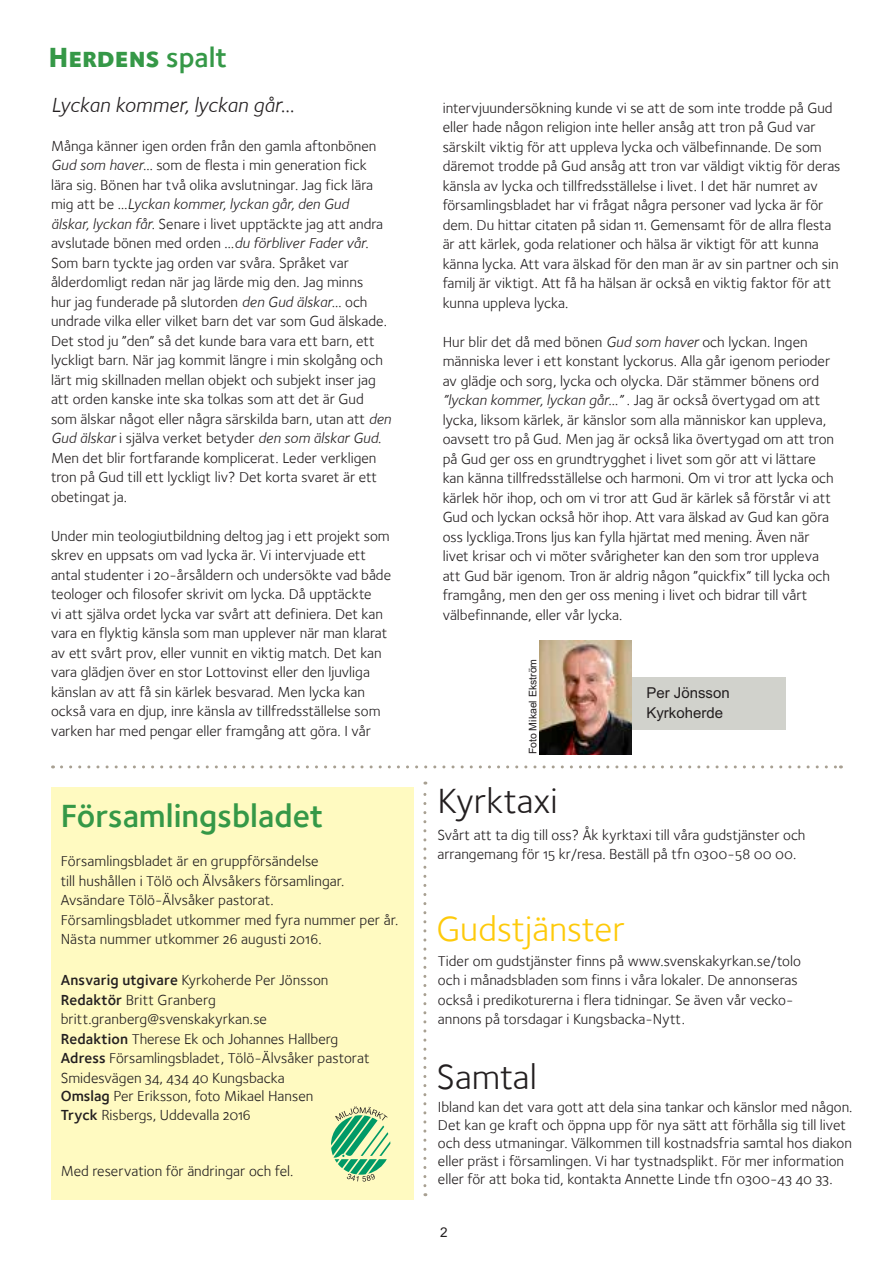
<style>
.page{position:relative;width:893px;height:1263px;background:#fff}
.page>*{position:absolute;margin:0;border:0;box-sizing:border-box;transform-origin:0 0}
.t1{font:36px "Foundry Sterling Book OSF";color:#231f20}
.t2{font:36px "Foundry Sterling Book OSF";color:#feca0a}
.t3{font:600 33px "Foundry Sterling";color:#359847}
.t4{font:28.5px "Foundry Sterling Extra Bld Expert";color:#359847}
.t5{font:italic 21px "Foundry Sterling";color:#231f20}
.t6{font:15px/19.5px "Foundry Sterling Book OSF";color:#231f20}
.t7{font:italic 15px "Foundry Sterling";color:#231f20}
.t8{font:15px/19.5px "Arial";color:#231f20}
.t9{font:13.5px "Arial";color:#231f20}
.t10{font:10.5px "Arial";color:#231f20}
.s1{font-family:"Foundry Sterling";font-weight:600}
.s2{font-family:"Foundry Sterling";font-style:italic}
.s3{font-family:"Foundry Sterling Book OSF";font-style:normal}
</style>
<div class="page">
<svg style="left:61px;top:765px;width:780px;height:3px"></svg>
<svg style="left:423px;top:781px;width:3px;height:405px"></svg>
<img style="left:539px;top:641px;width:93px;height:113px">
<div style="left:632px;top:678px;width:153px;height:52px;background:#d1d2cc"></div>
<div style="left:51px;top:787px;width:363px;height:412px;background:#fffac1"></div>
<svg style="left:331px;top:1106px;width:59px;height:75px"></svg>
<h3 class="t4" style="left:49px;top:39px;width:180px">Herdens <span class="s1">spalt</span></h3>
<h3 class="t5" style="left:51px;top:92px;width:245px">Lyckan kommer, lyckan går…</h3>
<p class="t6" style="left:51px;top:136px;width:327px">Många känner igen orden från den gamla aftonbönen<br><span class="s2">Gud som haver…</span> som de flesta i min generation fick lära sig. Bönen har två olika avslutningar. Jag fick lära</p>
<p class="t7" style="left:51px;top:195px;width:299px"><span class="s3">mig att be …</span>Lyckan kommer, lyckan går, den Gud</p>
<p class="t6" style="left:51px;top:214px;width:342px"><span class="s2">älskar, lyckan får.</span> Senare i livet upptäckte jag att andra avslutade bönen med orden …<span class="s2">du förbliver Fader vår.<br></span>Som barn tyckte jag orden var svåra. Språket var ålderdomligt redan när jag lärde mig den. Jag minns<br>hur jag funderade på slutorden <span class="s2">den Gud älskar…</span> och undrade vilka eller vilket barn det var som Gud älskade.<br>Det stod ju ”den” så det kunde bara vara ett barn, ett lyckligt barn. När jag kommit längre i min skolgång och lärt mig skillnaden mellan objekt och subjekt inser jag att orden kanske inte ska tolkas som att det är Gud som älskar något eller några särskilda barn, utan att <span class="s2">den</span></p>
<p class="t7" style="left:51px;top:429px;width:332px">Gud älskar <span class="s3">i själva verket betyder</span> den som älskar Gud.</p>
<p class="t6" style="left:51px;top:448px;width:328px;text-align:justify">Men det blir fortfarande komplicerat. Leder verkligen tron på Gud till ett lyckligt liv? Det korta svaret är ett obetingat ja.</p>
<p class="t6" style="left:51px;top:526px;width:342px">Under min teologiutbildning deltog jag i ett projekt som skrev en uppsats om vad lycka är. Vi intervjuade ett antal studenter i 20-årsåldern och undersökte vad både teologer och filosofer skrivit om lycka. Då upptäckte<br>vi att själva ordet lycka var svårt att definiera. Det kan vara en flyktig känsla som man upplever när man klarat av ett svårt prov, eller vunnit en viktig match. Det kan vara glädjen över en stor Lottovinst eller den ljuvliga känslan av att få sin kärlek besvarad. Men lycka kan också vara en djup, inre känsla av tillfredsställelse som varken har med pengar eller framgång att göra. I vår</p>
<h2 class="t3" style="left:61px;top:796px;width:264px">Församlingsbladet</h2>
<p class="t6" style="left:61px;top:851px;width:339px">Församlingsbladet är en gruppförsändelse<br>till hushållen i Tölö och Älvsåkers församlingar.<br>Avsändare Tölö-Älvsåker pastorat.<br>Församlingsbladet utkommer med fyra nummer per år.<br>Nästa nummer utkommer 26 augusti 2016.</p>
<p class="t6" style="left:61px;top:970px;width:311px"><span class="s1">Ansvarig utgivare</span> Kyrkoherde Per Jönsson <span class="s1">Redaktör</span> Britt Granberg britt.granberg@svenskakyrkan.se<br><span class="s1">Redaktion</span> Therese Ek och Johannes Hallberg <span class="s1">Adress</span> Församlingsbladet, Tölö-Älvsåker pastorat Smidesvägen 34, 434 40 Kungsbacka</p>
<p class="t6" style="left:61px;top:1086px;width:254px"><span class="s1">Omslag</span> Per Eriksson, foto Mikael Hansen<br><span class="s1">Tryck</span> Risbergs, Uddevalla 2016</p>
<p class="t6" style="left:61px;top:1161px;width:234px">Med reservation för ändringar och fel.</p>
<p class="t6" style="left:443px;top:98px;width:399px">intervjuundersökning kunde vi se att de som inte trodde på Gud eller hade någon religion inte heller ansåg att tron på Gud var särskilt viktig för att uppleva lycka och välbefinnande. De som däremot trodde på Gud ansåg att tron var väldigt viktig för deras känsla av lycka och tillfredsställelse i livet. I det här numret av församlingsbladet har vi frågat några personer vad lycka är för dem. Du hittar citaten på sidan 11. Gemensamt för de allra flesta är att kärlek, goda relationer och hälsa är viktigt för att kunna känna lycka. Att vara älskad för den man är av sin partner och sin familj är viktigt. Att få ha hälsan är också en viktig faktor för att kunna uppleva lycka.</p>
<p class="t6" style="left:443px;top:332px;width:389px">Hur blir det då med bönen <span class="s2">Gud som haver</span> och lyckan. Ingen människa lever i ett konstant lyckorus. Alla går igenom perioder av glädje och sorg, lycka och olycka. Där stämmer bönens ord</p>
<p class="t7" style="left:443px;top:392px;width:379px">”lyckan kommer, lyckan går…” <span class="s3">. Jag är också övertygad om att</span></p>
<p class="t6" style="left:443px;top:410px;width:393px">lycka, liksom kärlek, är känslor som alla människor kan uppleva, oavsett tro på Gud. Men jag är också lika övertygad om att tron på Gud ger oss en grundtrygghet i livet som gör att vi lättare kan känna tillfredsställelse och harmoni. Om vi tror att lycka och kärlek hör ihop, och om vi tror att Gud är kärlek så förstår vi att Gud och lyckan också hör ihop. Att vara älskad av Gud kan göra oss lyckliga.Trons ljus kan fylla hjärtat med mening. Även när livet krisar och vi möter svårigheter kan den som tror uppleva att Gud bär igenom. Tron är aldrig någon ”quickfix” till lycka och framgång, men den ger oss mening i livet och bidrar till vårt välbefinnande, eller vår lycka.</p>
<p class="t10" style="left:525px;top:754px;width:97px;rotate:-90deg">Foto Mikael Ekström</p>
<h1 class="t1" style="left:438px;top:780px;width:122px">Kyrktaxi</h1>
<p class="t8" style="left:646px;top:683px;width:85px">Per Jönsson<br>Kyrkoherde</p>
<p class="t6" style="left:438px;top:825px;width:369px">Svårt att ta dig till oss? Åk kyrktaxi till våra gudstjänster och arrangemang för 15 kr/resa. Beställ på tfn 0300-58 00 00.</p>
<h1 class="t2" style="left:436px;top:908px;width:190px">Gudstjänster</h1>
<p class="t6" style="left:438px;top:951px;width:364px">Tider om gudstjänster finns på www.svenskakyrkan.se/tolo och i månadsbladen som finns i våra lokaler. De annonseras också i predikoturerna i flera tidningar. Se även vår vecko&shy;annons på torsdagar i Kungsbacka-Nytt.</p>
<h1 class="t1" style="left:436px;top:1056px;width:102px">Samtal</h1>
<p class="t6" style="left:438px;top:1098px;width:416px;line-height:18px">Ibland kan det vara gott att dela sina tankar och känslor med någon.<br>Det kan ge kraft och öppna upp för nya sätt att förhålla sig till livet och dess utmaningar. Välkommen till kostnadsfria samtal hos diakon eller präst i församlingen. Vi har tystnadsplikt. För mer information eller för att boka tid, kontakta Annette Linde tfn 0300-43 40 33.</p>
<p class="t9" style="left:440px;top:1223px;width:9px">2</p>
</div>
